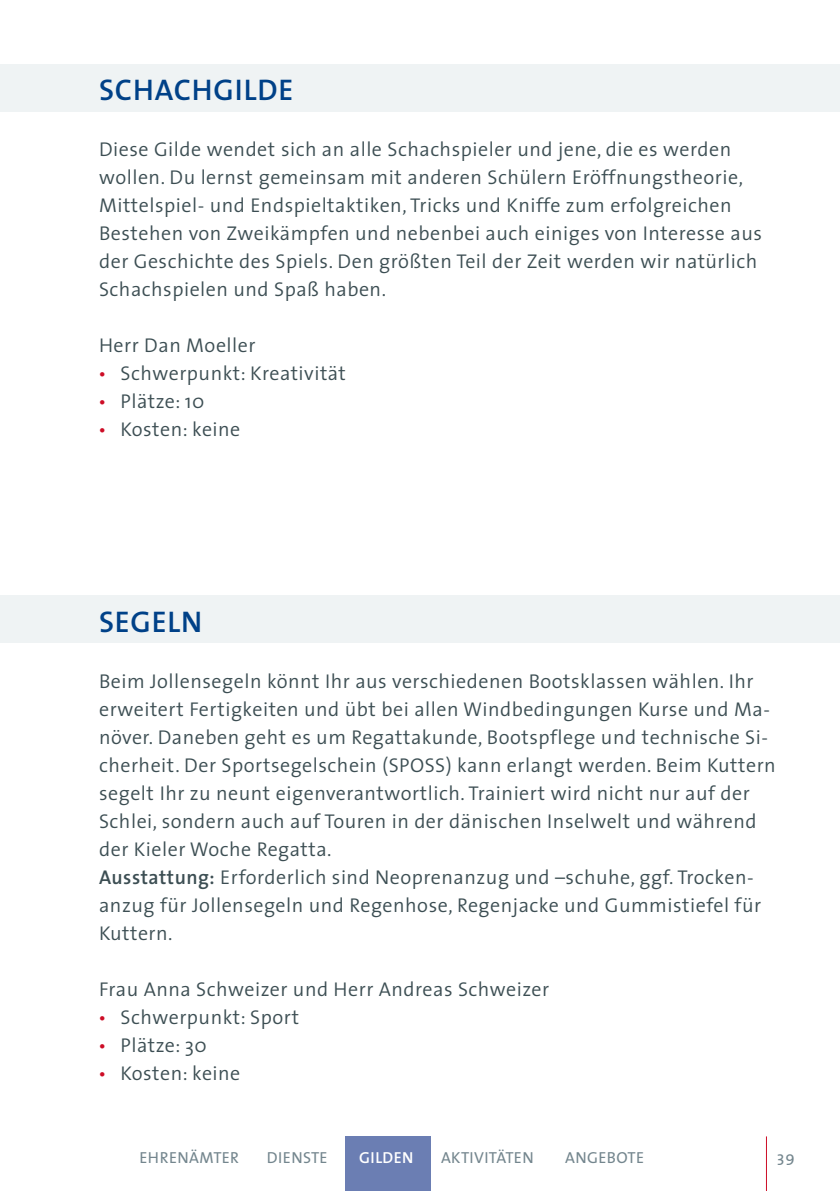
<style>
.page{position:relative;width:840px;height:1191px;background:#fff}
.page>*{position:absolute;margin:0;border:0;box-sizing:border-box;transform-origin:0 0}
.t1{font:600 30px "The Sans";letter-spacing:.025em;color:#004188}
.t2{font:300 20px/28px "The Sans";letter-spacing:.025em;color:#3c4e53}
.t3{font:16px "The Sans";letter-spacing:.025em;color:#74868e}
.t4{font:600 16px "The Sans";letter-spacing:.025em;color:#fff}
.t5{font:16px "The Sans Caps";color:#74868e}
.s1{font-weight:900;color:#cd0d26}
.s2{font-weight:600}
</style>
<div class="page">
<h1 class="t1" style="left:99px;top:65px;width:196px">SCHACHGILDE</h1>
<p class="t2" style="left:99px;top:135px;width:664px">Diese Gilde wendet sich an alle Schachspieler und jene, die es werden wollen. Du lernst gemeinsam mit anderen Schülern Eröffnungstheorie, Mittelspiel- und Endspieltaktiken, Tricks und Kniffe zum erfolgreichen Bestehen von Zweikämpfen und nebenbei auch einiges von Interesse aus der Geschichte des Spiels. Den größten Teil der Zeit werden wir natürlich Schachspielen und Spaß haben.</p>
<p class="t2" style="left:99px;top:331px;width:248px">Herr Dan Moeller<br><span class="s1">·</span> Schwerpunkt: Kreativität <span class="s1">·</span> Plätze: 10<br><span class="s1">·</span> Kosten: keine</p>
<h1 class="t1" style="left:99px;top:597px;width:105px">SEGELN</h1>
<p class="t2" style="left:99px;top:667px;width:677px">Beim Jollensegeln könnt Ihr aus verschiedenen Bootsklassen wählen. Ihr erweitert Fertigkeiten und übt bei allen Windbedingungen Kurse und Ma&shy;növer. Daneben geht es um Regattakunde, Bootspflege und technische Si&shy;cherheit. Der Sportsegelschein (SPOSS) kann erlangt werden. Beim Kuttern segelt Ihr zu neunt eigenverantwortlich. Trainiert wird nicht nur auf der Schlei, sondern auch auf Touren in der dänischen Inselwelt und während der Kieler Woche Regatta.<br><span class="s2">Ausstattung:</span> Erforderlich sind Neoprenanzug und –schuhe, ggf. Trocken&shy;anzug für Jollensegeln und Regenhose, Regenjacke und Gummistiefel für Kuttern.</p>
<p class="t2" style="left:99px;top:975px;width:451px">Frau Anna Schweizer und Herr Andreas Schweizer <span class="s1">·</span> Schwerpunkt: Sport<br><span class="s1">·</span> Plätze: 30<br><span class="s1">·</span> Kosten: keine</p>
<p class="t3" style="left:139px;top:1144px;width:101px">EHRENÄMTER</p>
<p class="t3" style="left:267px;top:1144px;width:62px">DIENSTE</p>
<p class="t4" style="left:359px;top:1144px;width:56px">GILDEN</p>
<p class="t3" style="left:441px;top:1144px;width:94px">AKTIVITÄTEN</p>
<p class="t3" style="left:565px;top:1144px;width:80px">ANGEBOTE</p>
<p class="t5" style="left:776px;top:1145px;width:19px">39</p>
</div>
